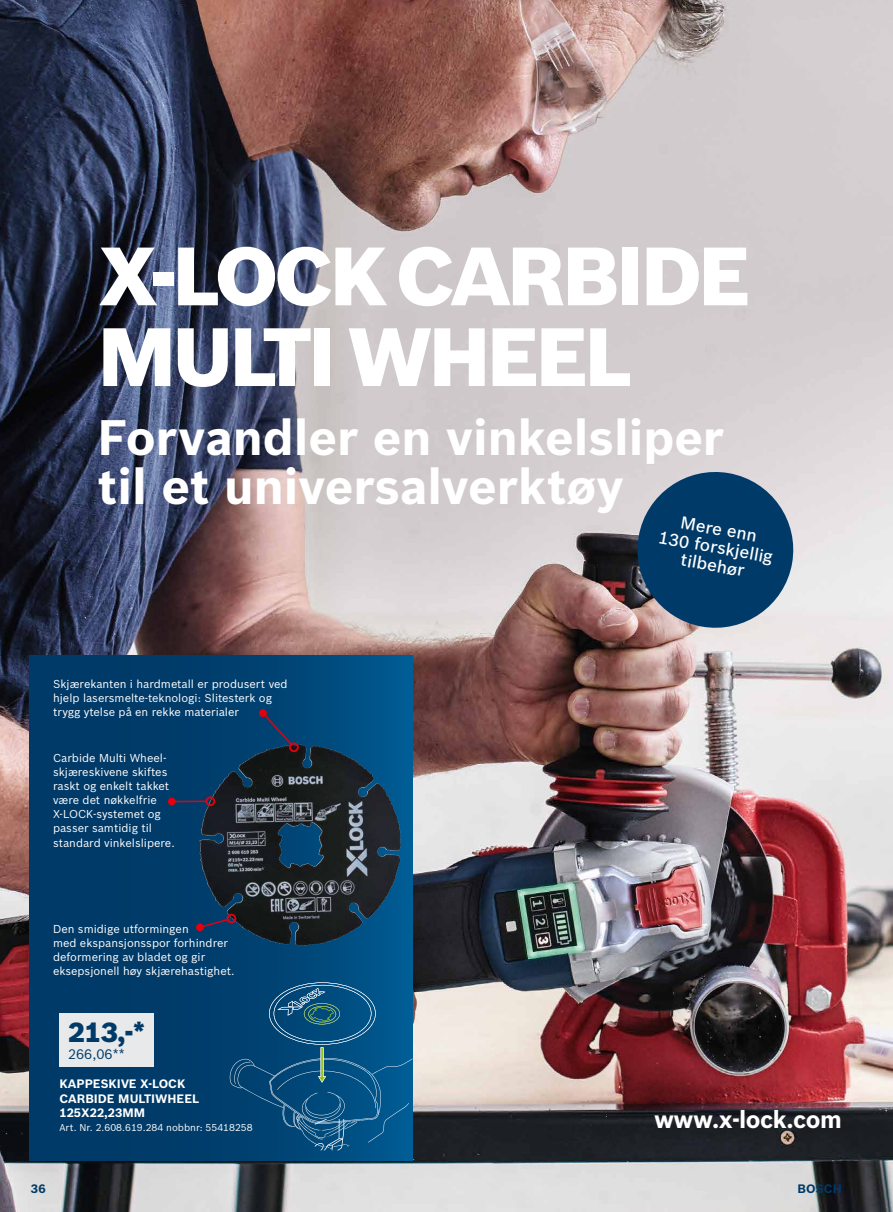
<style>
.page{position:relative;width:893px;height:1212px;background:#fff}
.page>*{position:absolute;margin:0;border:0;box-sizing:border-box;transform-origin:0 0}
.t1{font:900 80.7px/80.7px "Bosch Sans";letter-spacing:-.05em;color:#fff}
.t2{font:700 48.75px/48.8px "Bosch Sans";color:#fff}
.t3{font:900 27px "Bosch Sans";color:#003a68}
.t4{font:700 24px "Bosch Sans";letter-spacing:-.02em;color:#fff}
.t5{font:500 16.95px/18.3px "Bosch Sans";color:#fff;text-align:center}
.t6{font:13.5px "Bosch Sans";color:#003a68}
.t7{font:700 12px/14.4px "Bosch Sans";color:#fff}
.t8{font:700 12px "Bosch Sans";letter-spacing:.02em;color:#003a68}
.t9{font:11.25px/14.1px "Bosch Sans";color:#fff}
.t10{font:9.75px "Bosch Sans";color:#fff}
</style>
<div class="page">
<img style="left:0;top:0;width:893px;height:1212px">
<svg style="left:30px;top:656px;width:382px;height:505px;background:#073d65"></svg>
<img style="left:210px;top:744px;width:88px;height:58px">
<svg style="left:261px;top:711px;width:32px;height:35px"></svg>
<div style="left:259px;top:709px;width:8px;height:8px;background:#e3000f;border-radius:50%"></div>
<div style="left:289px;top:742px;width:10px;height:10px;border:2px solid #e3000f;border-radius:50%"></div>
<svg style="left:230px;top:982px;width:183px;height:167px;background:#0b5382"></svg>
<img style="left:315px;top:1119px;width:29px;height:31px">
<svg style="left:198px;top:918px;width:32px;height:11px"></svg>
<div style="left:196px;top:923px;width:8px;height:8px;background:#e3000f;border-radius:50%"></div>
<div style="left:227px;top:914px;width:9px;height:9px;border:2px solid #e3000f;border-radius:50%"></div>
<hr style="left:172px;top:800px;width:34px;height:2px;background:#e3000f">
<div style="left:168px;top:798px;width:8px;height:7px;background:#e3000f;border-radius:50%"></div>
<div style="left:206px;top:796px;width:9px;height:10px;border:2px solid #e3000f;border-radius:50%"></div>
<svg style="left:631px;top:466px;width:168px;height:168px;background:#426685"></svg>
<div style="left:60px;top:1013px;width:94px;height:54px;background:#e7e9eb"></div>
<h1 class="t1" style="left:97px;top:231px;width:655px">X-LOCK CARBIDE<br>MULTI WHEEL</h1>
<h2 class="t2" style="left:97px;top:410px;width:628px">Forvandler en vinkelsliper til et universalverktøy</h2>
<p class="t9" style="left:53px;top:676px;width:236px">Skjærekanten i hardmetall er produsert ved hjelp lasersmelte-teknologi: Slitesterk og trygg ytelse på en rekke materialer</p>
<p class="t9" style="left:53px;top:750px;width:123px">Carbide Multi Wheel&shy;skjæreskivene skiftes raskt og enkelt takket være det nøkkelfrie<br>X-LOCK-systemet og passer samtidig til standard vinkelslipere.</p>
<p class="t9" style="left:53px;top:921px;width:183px">Den smidige utformingen<br>med ekspansjonsspor forhindrer deformering av bladet og gir eksepsjonell høy skjærehastighet.</p>
<h3 class="t3" style="left:68px;top:1012px;width:79px">213,-*</h3>
<p class="t6" style="left:68px;top:1044px;width:58px">266,06**</p>
<p class="t7" style="left:60px;top:1076px;width:141px">KAPPESKIVE X-LOCK<br>CARBIDE MULTIWHEEL<br>125X22,23MM</p>
<p class="t10" style="left:60px;top:1120px;width:195px">Art. Nr. 2.608.619.284 nobbnr: 55418258</p>
<h3 class="t5" style="left:664px;top:509px;width:117px;rotate:10deg">Mere enn<br>130 forskjellig tilbehør</h3>
<h3 class="t4" style="left:654px;top:1101px;width:189px">www.x-lock.com</h3>
<p class="t8" style="left:31px;top:1179px;width:16px">36</p>
<p class="t8" style="left:797px;top:1180px;width:46px">BOSCH</p>
</div>
